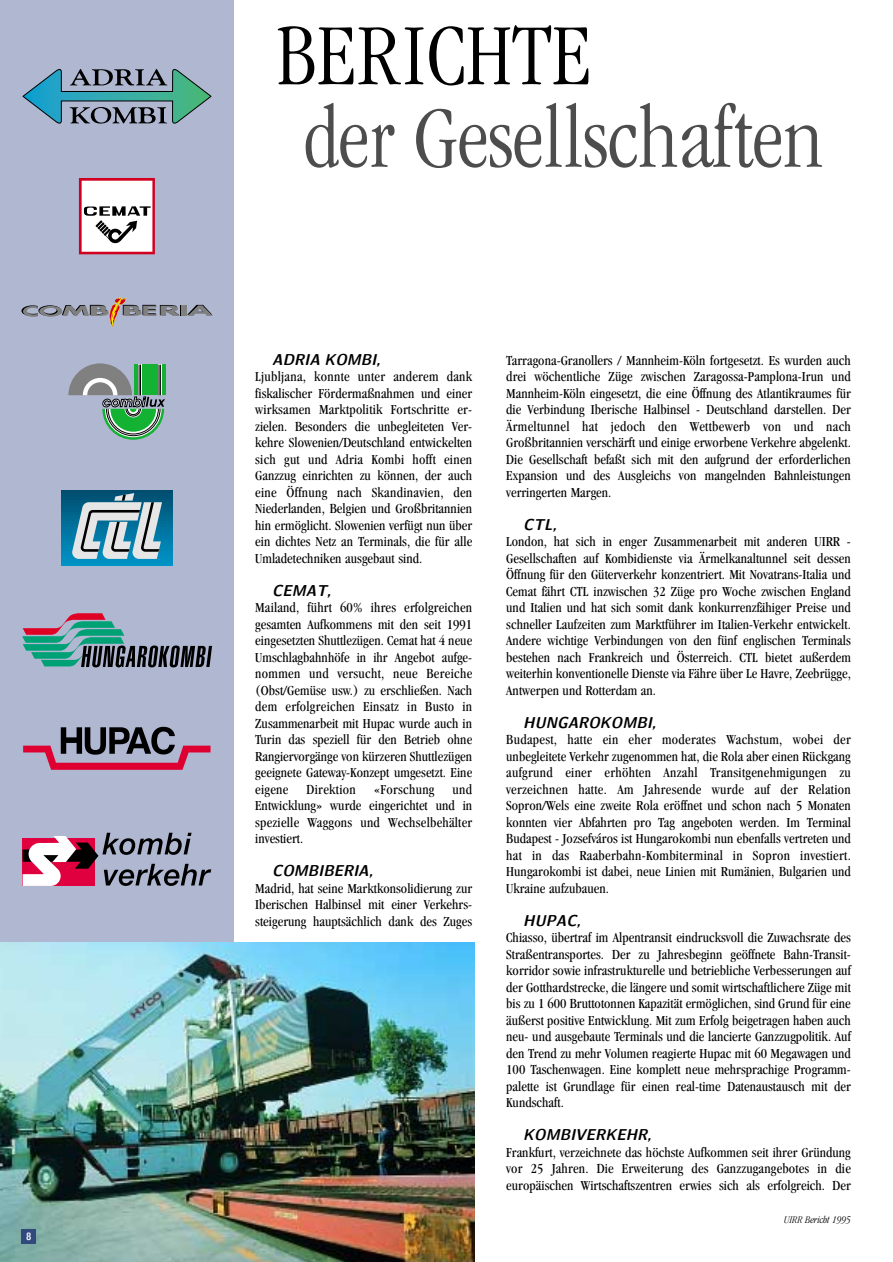
<style>
.page{position:relative;width:893px;height:1262px;background:#fff}
.page>*{position:absolute;margin:0;border:0;box-sizing:border-box;transform-origin:0 0}
.t1{font:300 condensed 90px "Garamond";color:#4d4d4d}
.t2{font:300 condensed 90px "Garamond";color:#000}
.t3{font:italic 700 15.75px "Nova";letter-spacing:.005em;color:#000}
.t4{font:condensed 14.25px/16.5px "Garamond";letter-spacing:.005em;color:#000;text-align:justify}
.t5{font:italic 300 condensed 10.5px "Garamond";color:#000}
.t6{font:700 10.5px "Nova";color:#fff}
</style>
<div class="page">
<div style="left:0;top:0;width:234px;height:952px;background:#b0b7d1"></div>
<img style="left:0;top:942px;width:474px;height:319px">
<div style="left:21px;top:1229px;width:15px;height:15px;background:#31497d"></div>
<svg style="left:22px;top:69px;width:190px;height:55px"></svg>
<svg style="left:79px;top:178px;width:76px;height:76px;background:#ddc2c6"></svg>
<svg style="left:180px;top:305px;width:6px;height:10px"></svg>
<svg style="left:187px;top:305px;width:26px;height:11px"></svg>
<div style="left:181px;top:306px;width:6px;height:10px;background:#808080"></div>
<svg style="left:21px;top:297px;width:159px;height:31px"></svg>
<svg style="left:68px;top:363px;width:97px;height:77px"></svg>
<hr style="left:61px;top:563px;width:112px;height:3px;background:#0094c6">
<hr style="left:61px;top:560px;width:112px;height:3px;background:#0091c3">
<hr style="left:61px;top:557px;width:112px;height:3px;background:#008ec0">
<hr style="left:61px;top:554px;width:112px;height:3px;background:#008cbd">
<hr style="left:61px;top:551px;width:112px;height:3px;background:#0089ba">
<hr style="left:61px;top:548px;width:112px;height:3px;background:#0086b6">
<hr style="left:61px;top:545px;width:112px;height:3px;background:#0084b2">
<hr style="left:61px;top:542px;width:112px;height:3px;background:#0081b0">
<hr style="left:61px;top:539px;width:112px;height:3px;background:#007eac">
<hr style="left:61px;top:536px;width:112px;height:3px;background:#007ba9">
<hr style="left:61px;top:532px;width:112px;height:4px;background:#0078a5">
<hr style="left:61px;top:529px;width:112px;height:3px;background:#0076a2">
<hr style="left:61px;top:526px;width:112px;height:3px;background:#00739e">
<hr style="left:61px;top:523px;width:112px;height:3px;background:#00709a">
<hr style="left:61px;top:520px;width:112px;height:3px;background:#006d96">
<hr style="left:61px;top:517px;width:112px;height:3px;background:#006a93">
<hr style="left:61px;top:514px;width:112px;height:3px;background:#00678f">
<hr style="left:61px;top:511px;width:112px;height:3px;background:#00638a">
<hr style="left:61px;top:508px;width:112px;height:3px;background:#005f86">
<hr style="left:61px;top:505px;width:112px;height:3px;background:#005d83">
<hr style="left:61px;top:502px;width:112px;height:3px;background:#005a7f">
<hr style="left:61px;top:499px;width:112px;height:3px;background:#00577b">
<hr style="left:61px;top:496px;width:112px;height:3px;background:#005477">
<hr style="left:61px;top:493px;width:112px;height:3px;background:#005174">
<hr style="left:61px;top:490px;width:112px;height:3px;background:#004d6f">
<svg style="left:72px;top:493px;width:90px;height:66px"></svg>
<svg style="left:22px;top:613px;width:190px;height:54px"></svg>
<svg style="left:23px;top:727px;width:187px;height:43px"></svg>
<svg style="left:23px;top:832px;width:188px;height:54px"></svg>
<p class="t6" style="left:26px;top:1232px;width:7px">8</p>
<h1 class="t2" style="left:276px;top:20px;width:316px">BERICHTE</h1>
<h1 class="t1" style="left:304px;top:103px;width:520px">der Gesellschaften</h1>
<p class="t3" style="left:272px;top:354px;width:110px">ADRIA KOMBI,</p>
<p class="t4" style="left:255px;top:369px;width:218px">Ljubljana, konnte unter anderem dank fiskalischer Fördermaßnahmen und einer wirksamen Marktpolitik Fortschritte er&shy;zielen. Besonders die unbegleiteten Ver&shy;kehre Slowenien/Deutschland entwickelten sich gut und Adria Kombi hofft einen Ganzzug einrichten zu können, der auch eine Öffnung nach Skandinavien, den Niederlanden, Belgien und Großbritannien hin ermöglicht. Slowenien verfügt nun über ein dichtes Netz an Terminals, die für alle Umladetechniken ausgebaut sind.</p>
<p class="t3" style="left:272px;top:585px;width:61px">CEMAT,</p>
<p class="t4" style="left:255px;top:600px;width:218px">Mailand, führt 60% ihres erfolgreichen gesamten Aufkommens mit den seit 1991 eingesetzten Shuttlezügen. Cemat hat 4 neue Umschlagbahnhöfe in ihr Angebot aufge&shy;nommen und versucht, neue Bereiche (Obst/Gemüse usw.) zu erschließen. Nach dem erfolgreichen Einsatz in Busto in Zusammenarbeit mit Hupac wurde auch in Turin das speziell für den Betrieb ohne Rangiervorgänge von kürzeren Shuttlezügen geeignete Gateway-Konzept umgesetzt. Eine eigene</p>
<p class="t4" style="left:255px;top:782px;width:218px;text-indent:197px">und Entwicklung» wurde eingerichtet und in spezielle Waggons und Wechselbehälter investiert.</p>
<p class="t3" style="left:272px;top:865px;width:102px">COMBIBERIA,</p>
<p class="t4" style="left:255px;top:881px;width:218px">Madrid, hat seine Marktkonsolidierung zur Iberischen Halbinsel mit einer Verkehrs&shy;steigerung hauptsächlich dank des Zuges</p>
<p class="t4" style="left:306px;top:782px;width:51px">Direktion</p>
<p class="t4" style="left:374px;top:782px;width:62px">«Forschung</p>
<p class="t4" style="left:506px;top:353px;width:346px">Tarragona-Granollers / Mannheim-Köln fortgesetzt. Es wurden auch drei wöchentliche Züge zwischen Zaragossa-Pamplona-Irun und Mannheim-Köln eingesetzt, die eine Öffnung des Atlantikraumes für die Verbindung Iberische Halbinsel - Deutschland darstellen. Der Ärmeltunnel hat jedoch den Wettbewerb von und nach Großbritannien verschärft und einige erworbene Verkehre abgelenkt.<br>Die Gesellschaft befaßt sich mit den aufgrund der erforderlichen Expansion und des Ausgleichs von mangelnden Bahnleistungen verringerten Margen.</p>
<p class="t3" style="left:523px;top:519px;width:35px">CTL,</p>
<p class="t4" style="left:506px;top:534px;width:346px">London, hat sich in enger Zusammenarbeit mit anderen UIRR - Gesellschaften auf Kombidienste via Ärmelkanaltunnel seit dessen Öffnung für den Güterverkehr konzentriert. Mit Novatrans-Italia und Cemat fährt CTL inzwischen 32 Züge pro Woche zwischen England und Italien und hat sich somit dank konkurrenzfähiger Preise und schneller Laufzeiten zum Marktführer im Italien-Verkehr entwickelt.<br>Andere wichtige Verbindungen von den fünf englischen Terminals bestehen nach Frankreich und Österreich. CTL bietet außerdem weiterhin konventionelle Dienste via Fähre über Le Havre, Zeebrügge, Antwerpen und Rotterdam an.</p>
<p class="t3" style="left:523px;top:717px;width:134px">HUNGAROKOMBI,</p>
<p class="t4" style="left:506px;top:732px;width:346px">Budapest, hatte ein eher moderates Wachstum, wobei der unbegleitete Verkehr zugenommen hat, die Rola aber einen Rückgang aufgrund einer erhöhten Anzahl Transitgenehmigungen zu verzeichnen hatte. Am Jahresende wurde auf der Relation Sopron/Wels eine zweite Rola eröffnet und schon nach 5 Monaten konnten vier Abfahrten pro Tag angeboten werden. Im Terminal Budapest - Jozsefváros ist Hungarokombi nun ebenfalls vertreten und hat in das Raaberbahn-Kombiterminal in Sopron investiert.<br>Hungarokombi ist dabei, neue Linien mit Rumänien, Bulgarien und Ukraine aufzubauen.</p>
<p class="t3" style="left:523px;top:915px;width:59px">HUPAC,</p>
<p class="t4" style="left:506px;top:930px;width:346px">Chiasso, übertraf im Alpentransit eindrucksvoll die Zuwachsrate des Straßentransportes. Der zu Jahresbeginn geöffnete Bahn-Transit&shy;korridor sowie infrastrukturelle und betriebliche Verbesserungen auf der Gotthardstrecke, die längere und somit wirtschaftlichere Züge mit bis zu 1 600 Bruttotonnen Kapazität ermöglichen, sind Grund für eine äußerst positive Entwicklung. Mit zum Erfolg beigetragen haben auch neu- und ausgebaute Terminals und die lancierte Ganzzugpolitik. Auf den Trend zu mehr Volumen reagierte Hupac mit 60 Megawagen und 100 Taschenwagen. Eine komplett neue mehrsprachige Programm&shy;palette ist Grundlage für einen real-time Datenaustausch mit der Kundschaft.</p>
<p class="t3" style="left:523px;top:1129px;width:130px">KOMBIVERKEHR,</p>
<p class="t4" style="left:506px;top:1145px;width:346px">Frankfurt, verzeichnete das höchste Aufkommen seit ihrer Gründung vor 25 Jahren. Die Erweiterung des Ganzzugangebotes in die europäischen Wirtschaftszentren erwies sich als erfolgreich. Der</p>
<p class="t5" style="left:783px;top:1215px;width:68px">UIRR Bericht 1995</p>
</div>
